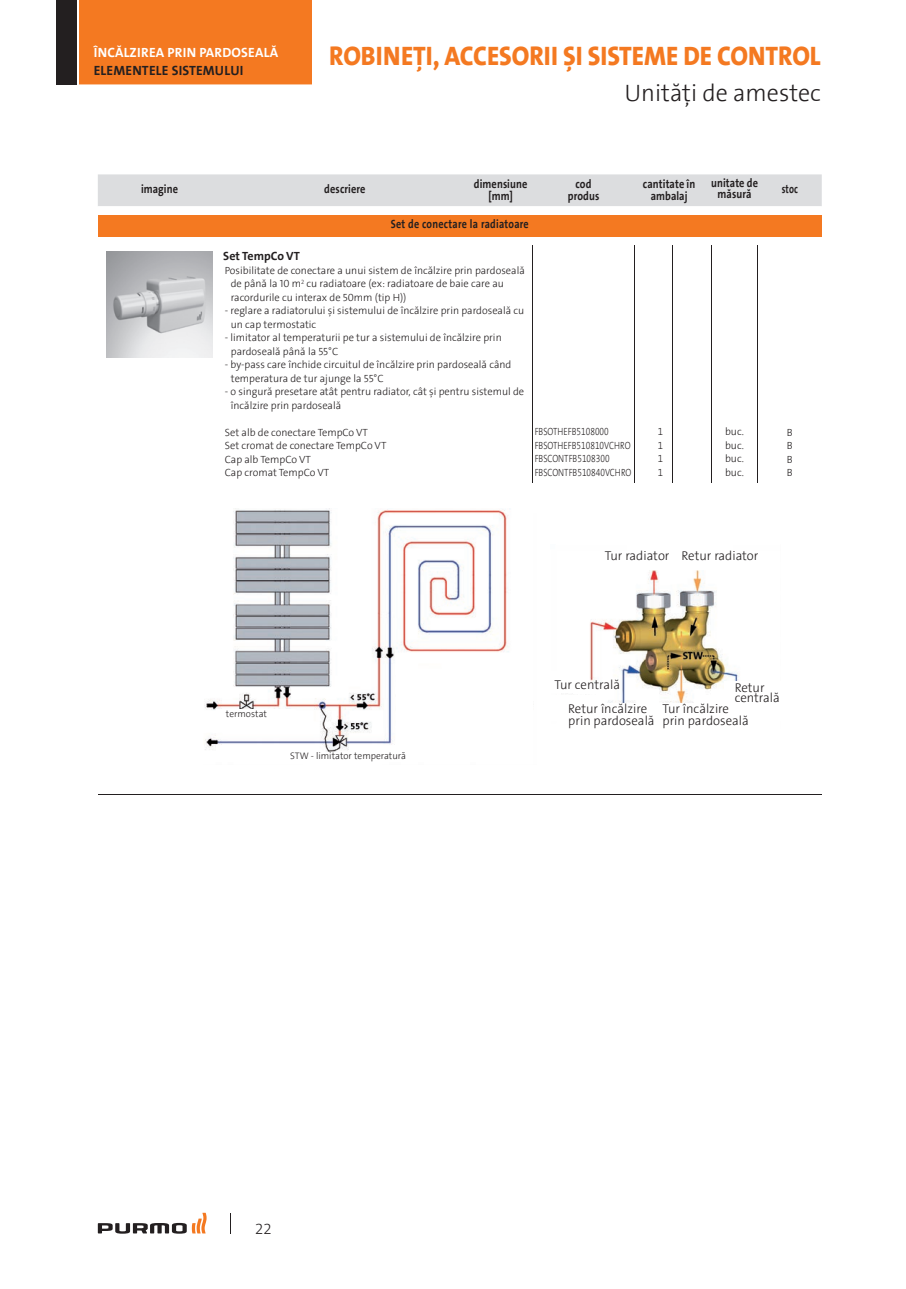
<style>
.page{position:relative;width:906px;height:1289px;background:#fff}
.page>*{position:absolute;margin:0;border:0;box-sizing:border-box;transform-origin:0 0}
.t1{font:27px "The Sans LP8 Ex Bld";color:#f47921;scale:.93 1}
.t2{font:24px "The Sans LP3 Lig";color:#231f20}
.t3{font:15px "The Sans LP3 Lig";color:#231f20}
.t4{font:13.5px "The Sans LP7 Bld";letter-spacing:.015em;color:#fff}
.t5{font:13.5px "The Sans LP7 Bld";letter-spacing:.015em;color:#231f20}
.t6{font:12.9px/10.1px "The Sans LP3 Lig";color:#231f20}
.t7{font:12px/12px "The Sans LP7 Bld";letter-spacing:.01em;color:#231f20;text-align:center;scale:.86 1}
.t8{font:12px "The Sans LP7 Bld";letter-spacing:.01em;color:#231f20;scale:.84 1}
.t9{font:12px "The Sans LP7 Bld";letter-spacing:.01em;color:#231f20}
.t10{font:12px "The Sans LP7 Bld";letter-spacing:.01em;color:#231f20;scale:.75 1}
.t11{font:10.5px/13.5px "The Sans LP3 Lig";color:#231f20}
.t12{font:10.5px/13.5px "The Sans LP3 Lig";color:#231f20;scale:.8 1}
.t13{font:10.5px/13.5px "The Sans LP3 Lig";color:#231f20;text-align:justify;scale:.92 1}
.t14{font:9.45px "The Sans LP3 Lig";color:#231f20}
</style>
<div class="page">
<svg style="left:230px;top:1213px;width:1px;height:20px"></svg>
<svg style="left:98px;top:1212px;width:109px;height:21px"></svg>
<div style="left:56px;top:0;width:256px;height:85px;background:#f47921"></div>
<div style="left:57px;top:0;width:21px;height:84px;background:#231f20"></div>
<hr style="left:77px;top:0;width:2px;height:84px;background:#fff">
<div style="left:98px;top:174px;width:723px;height:32px;background:#dcdddf"></div>
<div style="left:98px;top:215px;width:723px;height:21px;background:#f47921"></div>
<hr style="left:532px;top:245px;width:1px;height:238px;background:#231f20">
<hr style="left:634px;top:245px;width:1px;height:238px;background:#231f20">
<hr style="left:98px;top:794px;width:123px;height:1px;background:#231f20">
<hr style="left:221px;top:794px;width:175px;height:1px;background:#231f20">
<hr style="left:396px;top:794px;width:73px;height:1px;background:#231f20">
<hr style="left:469px;top:794px;width:63px;height:1px;background:#231f20">
<hr style="left:532px;top:794px;width:102px;height:1px;background:#231f20">
<hr style="left:634px;top:794px;width:39px;height:1px;background:#231f20">
<hr style="left:673px;top:794px;width:38px;height:1px;background:#231f20">
<hr style="left:711px;top:794px;width:47px;height:1px;background:#231f20">
<hr style="left:758px;top:794px;width:63px;height:1px;background:#231f20">
<hr style="left:672px;top:245px;width:1px;height:238px;background:#231f20">
<hr style="left:711px;top:245px;width:1px;height:238px;background:#231f20">
<hr style="left:757px;top:245px;width:1px;height:238px;background:#231f20">
<img style="left:106px;top:251px;width:107px;height:107px">
<img style="left:204px;top:508px;width:305px;height:244px">
<div style="left:216px;top:709px;width:78px;height:13px;background:#fff"></div>
<div style="left:396px;top:669px;width:136px;height:83px;background:#fff"></div>
<img style="left:590px;top:570px;width:150px;height:133px">
<div style="left:724px;top:681px;width:56px;height:39px;background:#fff"></div>
<div style="left:551px;top:695px;width:54px;height:25px;background:#fff"></div>
<p class="t4" style="left:94px;top:44px;width:186px">ÎNCĂLZIREA PRIN PARDOSEALĂ</p>
<p class="t5" style="left:94px;top:62px;width:151px">ELEMENTELE SISTEMULUI</p>
<h1 class="t1" style="left:329px;top:38px;width:530px">ROBINEŢI, ACCESORII ȘI SISTEME DE CONTROL</h1>
<h2 class="t2" style="left:624px;top:77px;width:198px">Unităţi de amestec</h2>
<p class="t7" style="left:141px;top:183px;width:44px">imagine</p>
<p class="t7" style="left:324px;top:183px;width:50px">descriere</p>
<p class="t7" style="left:474px;top:178px;width:64px">dimensiune [mm]</p>
<p class="t7" style="left:568px;top:178px;width:38px">cod produs</p>
<p class="t7" style="left:643px;top:178px;width:62px">cantitate în ambalaj</p>
<p class="t7" style="left:711px;top:178px;width:56px;line-height:10.5px">unitate de măsură</p>
<p class="t10" style="left:782px;top:181px;width:23px">stoc</p>
<p class="t8" style="left:391px;top:216px;width:166px">Set de conectare la radiatoare</p>
<p class="t9" style="left:223px;top:248px;width:78px">Set TempCo VT</p>
<p class="t11" style="left:231px;top:263px;width:295px;text-indent:-6px">Posibilitate de conectare a unui sistem de încălzire prin pardoseală de până la 10 m<sup>2</sup> cu radiatoare (ex: radiatoare de baie care au racordurile cu interax de 50mm (tip H))</p>
<p class="t11" style="left:231px;top:304px;width:295px;text-indent:-6px">- reglare a radiatorului și sistemului de încălzire prin pardoseală cu un cap termostatic</p>
<p class="t11" style="left:231px;top:331px;width:272px;text-indent:-6px">- limitator al temperaturii pe tur a sistemului de încălzire prin pardoseală până la 55°C</p>
<p class="t11" style="left:231px;top:358px;width:282px;text-indent:-6px">- by-pass care închide circuitul de încălzire prin pardoseală când temperatura de tur ajunge la 55°C</p>
<p class="t11" style="left:231px;top:385px;width:295px;text-indent:-6px">- o singură presetare atât pentru radiator, cât și pentru sistemul de încălzire prin pardoseală</p>
<p class="t11" style="left:225px;top:425px;width:163px">Set alb de conectare TempCo VT<br>Set cromat de conectare TempCo VT<br>Cap alb TempCo VT<br>Cap cromat TempCo VT</p>
<p class="t12" style="left:534px;top:425px;width:122px">FBSOTHEFB5108000<br>FBSOTHEFB510810VCHRO<br>FBSCONTFB5108300<br>FBSCONTFB510840VCHRO</p>
<p class="t13" style="left:658px;top:425px;width:7px">1<br>1<br>1<br>1</p>
<p class="t11" style="left:725px;top:425px;width:20px;text-align:justify">buc. buc. buc. buc.</p>
<p class="t11" style="left:787px;top:425px;width:7px;text-align:justify">B B B B</p>
<p class="t14" style="left:226px;top:708px;width:43px">termostat</p>
<p class="t14" style="left:290px;top:750px;width:117px">STW - limitator temperatură</p>
<p class="t6" style="left:605px;top:550px;width:155px">Tur radiator Retur radiator</p>
<p class="t6" style="left:568px;top:672px;width:80px;line-height:24.5px;text-indent:-14px">Tur centrală<br>Retur încălzire</p>
<p class="t6" style="left:568px;top:715px;width:88px">prin pardoseală</p>
<p class="t6" style="left:662px;top:703px;width:88px;line-height:11.4px">Tur încălzire prin pardoseală</p>
<p class="t6" style="left:735px;top:683px;width:47px">Retur centrală</p>
<h3 class="t3" style="left:255px;top:1218px;width:18px">22</h3>
</div>
